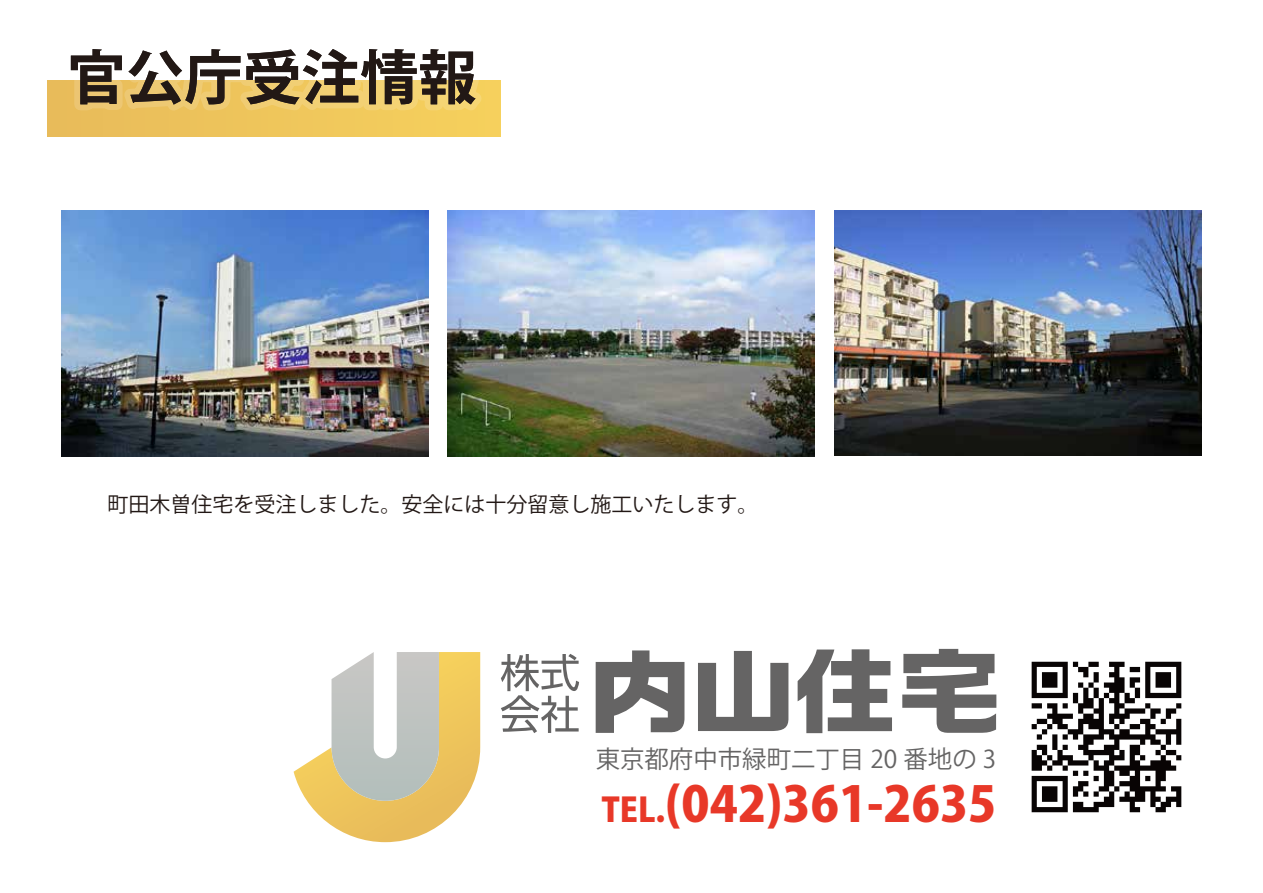
<style>
.page{position:relative;width:1263px;height:893px;background:#fff}
.page>*{position:absolute;margin:0;border:0;box-sizing:border-box;transform-origin:0 0}
.t1{font:700 58.5px "Koz Go Pr 6 N";color:#221815}
.t2{font:800 48.6px "Koz Go Pr 6 N";color:#e83828}
.t3{font:24.45px "Koz Go Pr 6 N";color:#656464}
.t4{font:21px "Koz Go Pr 6 N";color:#221815}
.s1{font-size:33px}
</style>
<div class="page">
<div style="left:47px;top:80px;width:454px;height:56px;background:#efc65b"></div>
<svg style="left:74px;top:80px;width:408px;height:31px"></svg>
<img style="left:448px;top:211px;width:367px;height:246px">
<img style="left:62px;top:211px;width:367px;height:246px">
<img style="left:834px;top:211px;width:367px;height:244px">
<img style="left:1031px;top:661px;width:151px;height:152px">
<svg style="left:501px;top:654px;width:78px;height:79px"></svg>
<svg style="left:596px;top:650px;width:88px;height:83px"></svg>
<svg style="left:698px;top:651px;width:91px;height:80px"></svg>
<svg style="left:798px;top:649px;width:94px;height:84px"></svg>
<svg style="left:902px;top:649px;width:94px;height:84px"></svg>
<svg style="left:294px;top:652px;width:186px;height:190px"></svg>
<h1 class="t1" style="left:67px;top:45px;width:411px">官公庁受注情報</h1>
<p class="t4" style="left:107px;top:492px;width:652px">町田木曽住宅を受注しました。安全には十分留意し施工いたします。</p>
<p class="t3" style="left:596px;top:745px;width:402px">東京都府中市緑町二丁目 20 番地の 3</p>
<h2 class="t2" style="left:601px;top:777px;width:397px"><span class="s1">TEL.</span>(042)361-2635</h2>
</div>
